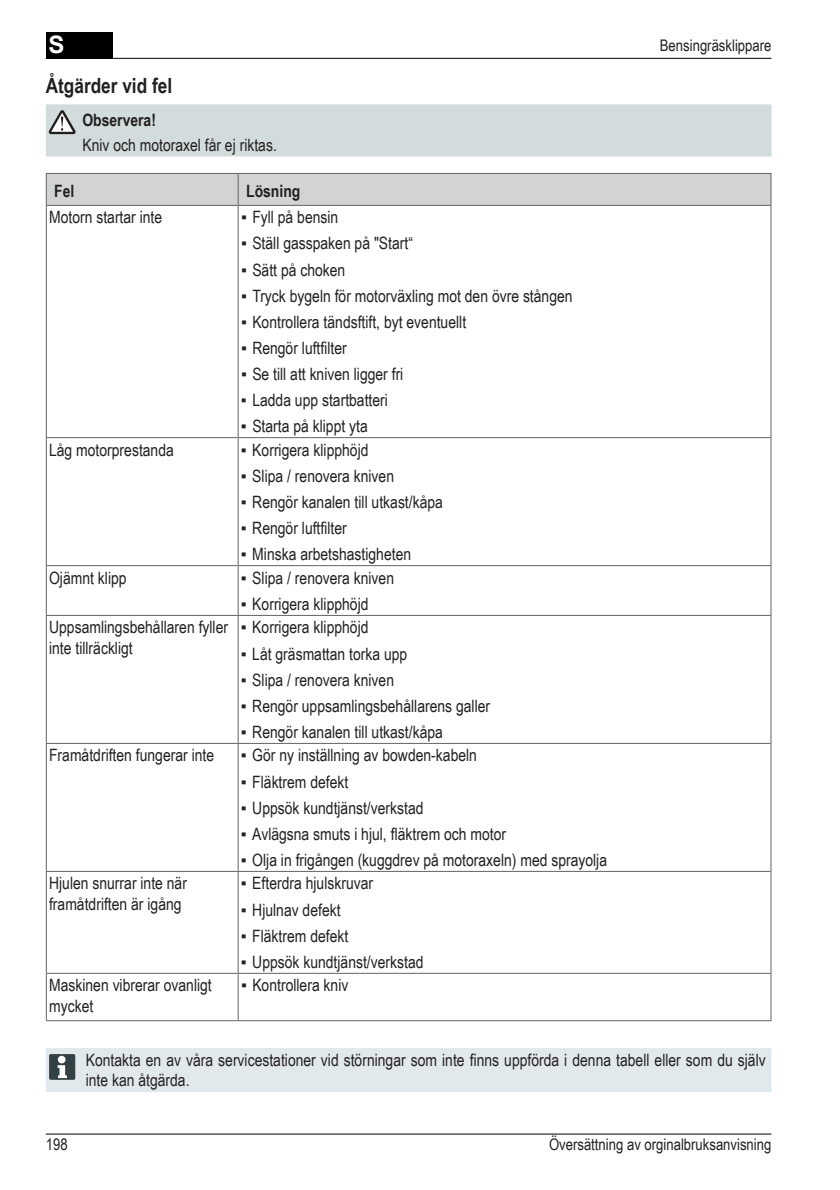
<style>
.page{position:relative;width:840px;height:1190px;background:#fff}
.page>*{position:absolute;margin:0;border:0;box-sizing:border-box;transform-origin:0 0}
.t1{font:700 24px "Arial";color:#fff}
.t2{font:700 21px "Arial Narrow";color:#231f20}
.t3{font:17px/20.4px "Arial Narrow";color:#231f20}
.t4{font:700 17px "Arial Narrow";color:#231f20}
.t5{font:16px "Arial Narrow";color:#231f20}
</style>
<div class="page">
<div style="left:46px;top:32px;width:67px;height:27px;background:#000"></div>
<hr style="left:46px;top:1134px;width:725px;height:1px;background:#000">
<hr style="left:46px;top:58px;width:725px;height:1px;background:#000">
<div style="left:46px;top:104px;width:725px;height:52px;background:#d3dcdc"></div>
<div style="left:47px;top:174px;width:723px;height:31px;background:#d1d3d4"></div>
<hr style="left:46px;top:173px;width:192px;height:1px;background:#636466">
<hr style="left:46px;top:174px;width:1px;height:31px;background:#636466">
<hr style="left:238px;top:173px;width:533px;height:1px;background:#636466">
<hr style="left:238px;top:174px;width:1px;height:31px;background:#636466">
<hr style="left:770px;top:174px;width:1px;height:31px;background:#636466">
<hr style="left:46px;top:205px;width:725px;height:1px;background:#636466">
<hr style="left:46px;top:206px;width:1px;height:231px;background:#636466">
<hr style="left:238px;top:206px;width:1px;height:231px;background:#636466">
<hr style="left:770px;top:206px;width:1px;height:231px;background:#636466">
<hr style="left:46px;top:437px;width:192px;height:1px;background:#636466">
<hr style="left:46px;top:438px;width:1px;height:127px;background:#636466">
<hr style="left:238px;top:437px;width:533px;height:1px;background:#636466">
<hr style="left:238px;top:438px;width:1px;height:127px;background:#636466">
<hr style="left:770px;top:438px;width:1px;height:127px;background:#636466">
<hr style="left:46px;top:565px;width:192px;height:1px;background:#636466">
<hr style="left:46px;top:566px;width:1px;height:49px;background:#636466">
<hr style="left:238px;top:565px;width:533px;height:1px;background:#636466">
<hr style="left:238px;top:566px;width:1px;height:49px;background:#636466">
<hr style="left:770px;top:566px;width:1px;height:49px;background:#636466">
<hr style="left:46px;top:615px;width:192px;height:1px;background:#636466">
<hr style="left:46px;top:616px;width:1px;height:127px;background:#636466">
<hr style="left:238px;top:615px;width:533px;height:1px;background:#636466">
<hr style="left:238px;top:616px;width:1px;height:127px;background:#636466">
<hr style="left:770px;top:616px;width:1px;height:127px;background:#636466">
<hr style="left:46px;top:743px;width:192px;height:1px;background:#636466">
<hr style="left:46px;top:744px;width:1px;height:127px;background:#636466">
<hr style="left:238px;top:743px;width:533px;height:1px;background:#636466">
<hr style="left:238px;top:744px;width:1px;height:127px;background:#636466">
<hr style="left:770px;top:744px;width:1px;height:127px;background:#636466">
<hr style="left:46px;top:871px;width:192px;height:1px;background:#636466">
<hr style="left:46px;top:872px;width:1px;height:101px;background:#636466">
<hr style="left:238px;top:871px;width:533px;height:1px;background:#636466">
<hr style="left:238px;top:872px;width:1px;height:101px;background:#636466">
<hr style="left:770px;top:872px;width:1px;height:101px;background:#636466">
<hr style="left:46px;top:973px;width:192px;height:1px;background:#636466">
<hr style="left:46px;top:974px;width:1px;height:46px;background:#636466">
<hr style="left:238px;top:973px;width:533px;height:1px;background:#636466">
<hr style="left:238px;top:974px;width:1px;height:46px;background:#636466">
<hr style="left:770px;top:974px;width:1px;height:46px;background:#636466">
<hr style="left:46px;top:1020px;width:725px;height:1px;background:#636466">
<div style="left:46px;top:1048px;width:725px;height:44px;background:#e2e9ed"></div>
<div style="left:58px;top:1056px;width:8px;height:7px;background:#fff;border-radius:50%"></div>
<h1 class="t1" style="left:49px;top:31px;width:18px">S</h1>
<p class="t2" style="left:46px;top:73px;width:128px">Åtgärder vid fel</p>
<p class="t4" style="left:82px;top:110px;width:75px">Observera!</p>
<p class="t3" style="left:82px;top:134px;width:196px">Kniv och motoraxel får ej riktas.</p>
<p class="t4" style="left:54px;top:181px;width:22px">Fel</p>
<p class="t4" style="left:246px;top:181px;width:56px">Lösning</p>
<p class="t3" style="left:49px;top:207px;width:115px">Motorn startar inte</p>
<p class="t3" style="left:241px;top:207px;width:99px">▪ Fyll på bensin</p>
<p class="t3" style="left:241px;top:233px;width:174px">▪ Ställ gasspaken på "Start“</p>
<p class="t3" style="left:241px;top:259px;width:106px">▪ Sätt på choken</p>
<p class="t3" style="left:241px;top:285px;width:333px">▪ Tryck bygeln för motorväxling mot den övre stången</p>
<p class="t3" style="left:241px;top:311px;width:227px">▪ Kontrollera tändsftift, byt eventuellt</p>
<p class="t3" style="left:241px;top:337px;width:107px">▪ Rengör luftfilter</p>
<p class="t3" style="left:241px;top:363px;width:164px">▪ Se till att kniven ligger fri</p>
<p class="t3" style="left:241px;top:390px;width:148px">▪ Ladda upp startbatteri</p>
<p class="t3" style="left:241px;top:416px;width:128px">▪ Starta på klippt yta</p>
<p class="t3" style="left:49px;top:439px;width:126px">Låg motorprestanda</p>
<p class="t3" style="left:241px;top:439px;width:129px">▪ Korrigera klipphöjd</p>
<p class="t3" style="left:241px;top:465px;width:155px">▪ Slipa / renovera kniven</p>
<p class="t3" style="left:241px;top:491px;width:203px">▪ Rengör kanalen till utkast/kåpa</p>
<p class="t3" style="left:241px;top:518px;width:107px">▪ Rengör luftfilter</p>
<p class="t3" style="left:241px;top:544px;width:172px">▪ Minska arbetshastigheten</p>
<p class="t3" style="left:49px;top:567px;width:79px">Ojämnt klipp</p>
<p class="t3" style="left:241px;top:567px;width:155px">▪ Slipa / renovera kniven</p>
<p class="t3" style="left:241px;top:593px;width:129px">▪ Korrigera klipphöjd</p>
<p class="t3" style="left:49px;top:617px;width:180px">Uppsamlingsbehållaren fyller inte tillräckligt</p>
<p class="t3" style="left:241px;top:617px;width:129px">▪ Korrigera klipphöjd</p>
<p class="t3" style="left:241px;top:643px;width:168px">▪ Låt gräsmattan torka upp</p>
<p class="t3" style="left:241px;top:669px;width:155px">▪ Slipa / renovera kniven</p>
<p class="t3" style="left:241px;top:695px;width:251px">▪ Rengör uppsamlingsbehållarens galler</p>
<p class="t3" style="left:241px;top:721px;width:203px">▪ Rengör kanalen till utkast/kåpa</p>
<p class="t3" style="left:49px;top:745px;width:167px">Framåtdriften fungerar inte</p>
<p class="t3" style="left:241px;top:745px;width:238px">▪ Gör ny inställning av bowden-kabeln</p>
<p class="t3" style="left:241px;top:771px;width:109px">▪ Fläktrem defekt</p>
<p class="t3" style="left:241px;top:797px;width:184px">▪ Uppsök kundtjänst/verkstad</p>
<p class="t3" style="left:241px;top:823px;width:267px">▪ Avlägsna smuts i hjul, fläktrem och motor</p>
<p class="t3" style="left:241px;top:849px;width:368px">▪ Olja in frigången (kuggdrev på motoraxeln) med sprayolja</p>
<p class="t3" style="left:49px;top:873px;width:139px">Hjulen snurrar inte när framåtdriften är igång</p>
<p class="t3" style="left:241px;top:873px;width:134px">▪ Efterdra hjulskruvar</p>
<p class="t3" style="left:241px;top:899px;width:101px">▪ Hjulnav defekt</p>
<p class="t3" style="left:241px;top:925px;width:109px">▪ Fläktrem defekt</p>
<p class="t3" style="left:241px;top:951px;width:184px">▪ Uppsök kundtjänst/verkstad</p>
<p class="t5" style="left:660px;top:36px;width:113px">Bensingräsklippare</p>
<p class="t3" style="left:49px;top:975px;width:164px">Maskinen vibrerar ovanligt mycket</p>
<p class="t3" style="left:241px;top:975px;width:109px">▪ Kontrollera kniv</p>
<p class="t3" style="left:86px;top:1050px;width:682px">Kontakta en av våra servicestationer vid störningar som inte finns uppförda i denna tabell eller som du själv inte kan åtgärda.</p>
<p class="t5" style="left:46px;top:1135px;width:23px">198</p>
<p class="t5" style="left:549px;top:1135px;width:224px">Översättning av orginalbruksanvisning</p>
</div>
